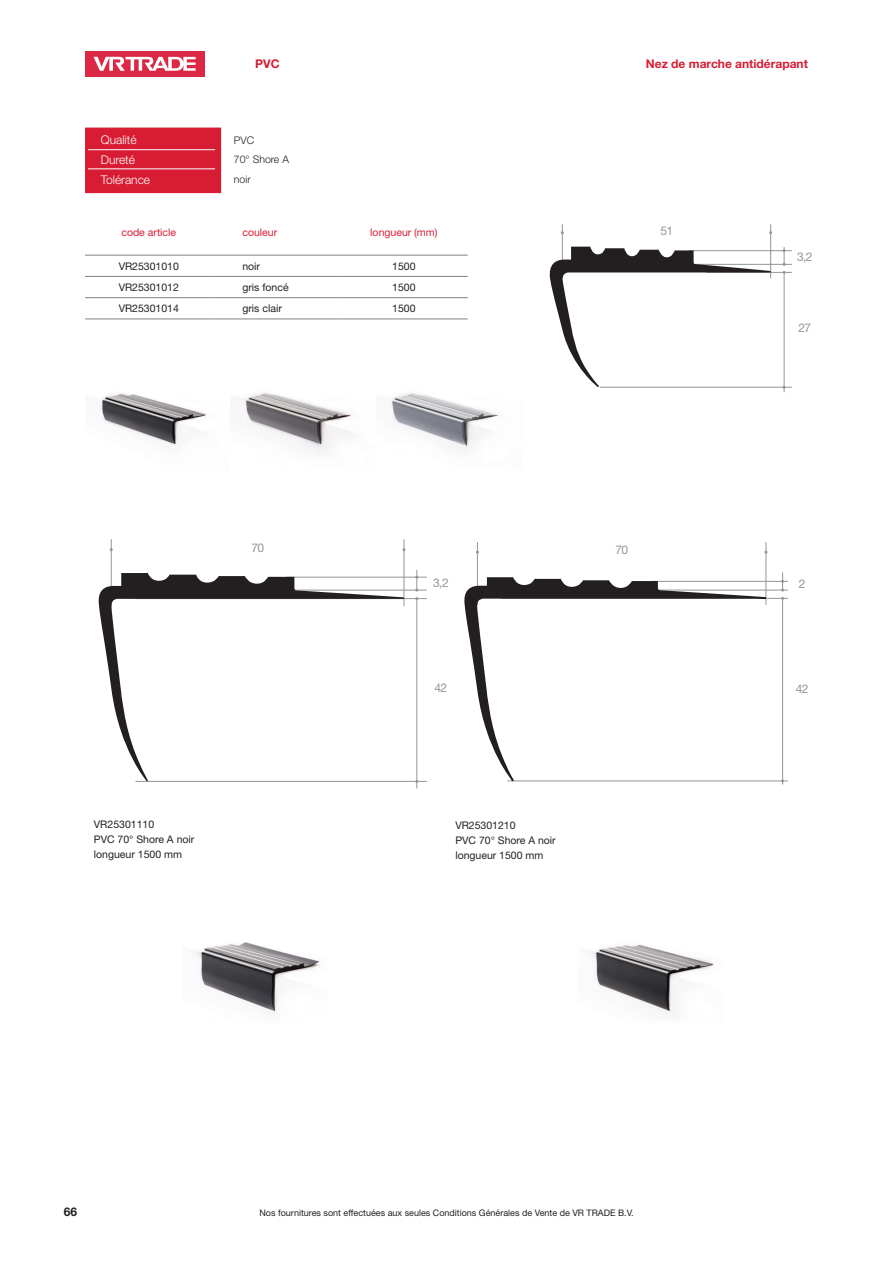
<style>
.page{position:relative;width:893px;height:1263px;background:#fff}
.page>*{position:absolute;margin:0;border:0;box-sizing:border-box;transform-origin:0 0}
.t1{font:700 12px "Helvetica Neue LT Std";color:#d81c33}
.t2{font:300 12px/19.6px "Helvetica Neue LT Std";color:#fff}
.t3{font:12px "Helvetica Neue LT Std";letter-spacing:-.05em;color:#939598}
.t4{font:700 12px "Helvetica Neue LT Std";color:#231f20}
.t5{font:10.5px/15px "Helvetica Neue LT Std";color:#231f20}
.t6{font:10.5px "Helvetica Neue LT Std";color:#d81c33}
.t7{font:300 10.5px/19.2px "Helvetica Neue LT Std";color:#231f20}
.t8{font:9px "Helvetica Neue LT Std";color:#231f20}
</style>
<div class="page">
<div style="left:85px;top:51px;width:119px;height:26px;background:#dd2845"></div>
<svg style="left:94px;top:57px;width:102px;height:14px"></svg>
<hr style="left:111px;top:539px;width:1px;height:67px;background:#939598">
<hr style="left:404px;top:539px;width:1px;height:67px;background:#939598">
<hr style="left:417px;top:598px;width:1px;height:190px;background:#939598">
<hr style="left:135px;top:598px;width:292px;height:1px;background:#939598">
<hr style="left:135px;top:781px;width:292px;height:1px;background:#939598">
<hr style="left:286px;top:577px;width:141px;height:1px;background:#939598">
<hr style="left:160px;top:590px;width:267px;height:1px;background:#939598">
<svg style="left:99px;top:573px;width:305px;height:208px"></svg>
<svg style="left:415px;top:570px;width:3px;height:30px"></svg>
<hr style="left:782px;top:598px;width:1px;height:186px;background:#939598">
<hr style="left:766px;top:542px;width:1px;height:63px;background:#939598">
<hr style="left:477px;top:542px;width:1px;height:63px;background:#939598">
<hr style="left:501px;top:598px;width:287px;height:1px;background:#939598">
<hr style="left:507px;top:781px;width:281px;height:1px;background:#939598">
<hr style="left:652px;top:581px;width:136px;height:1px;background:#939598">
<hr style="left:526px;top:590px;width:262px;height:1px;background:#939598">
<svg style="left:464px;top:576px;width:303px;height:206px"></svg>
<svg style="left:781px;top:572px;width:3px;height:18px"></svg>
<img style="left:590px;top:944px;width:124px;height:71px">
<img style="left:194px;top:942px;width:127px;height:71px">
<hr style="left:85px;top:255px;width:128px;height:1px;background:#808285">
<hr style="left:213px;top:255px;width:127px;height:1px;background:#808285">
<hr style="left:340px;top:255px;width:128px;height:1px;background:#808285">
<hr style="left:85px;top:276px;width:128px;height:1px;background:#808285">
<hr style="left:213px;top:276px;width:127px;height:1px;background:#808285">
<hr style="left:340px;top:276px;width:128px;height:1px;background:#808285">
<hr style="left:85px;top:297px;width:128px;height:1px;background:#808285">
<hr style="left:213px;top:297px;width:127px;height:1px;background:#808285">
<hr style="left:340px;top:297px;width:128px;height:1px;background:#808285">
<hr style="left:85px;top:319px;width:128px;height:1px;background:#808285">
<hr style="left:213px;top:319px;width:127px;height:1px;background:#808285">
<hr style="left:340px;top:319px;width:128px;height:1px;background:#808285">
<hr style="left:689px;top:250px;width:103px;height:1px;background:#939598">
<hr style="left:706px;top:272px;width:86px;height:1px;background:#939598">
<hr style="left:600px;top:387px;width:192px;height:1px;background:#939598">
<hr style="left:562px;top:224px;width:1px;height:54px;background:#939598">
<hr style="left:770px;top:224px;width:1px;height:54px;background:#939598">
<hr style="left:784px;top:272px;width:1px;height:120px;background:#939598">
<hr style="left:689px;top:264px;width:103px;height:1px;background:#939598">
<svg style="left:783px;top:247px;width:3px;height:27px"></svg>
<svg style="left:550px;top:247px;width:221px;height:140px"></svg>
<img style="left:100px;top:393px;width:398px;height:60px">
<svg style="left:85px;top:127px;width:137px;height:67px;background:#da283e"></svg>
<p class="t2" style="left:101px;top:130px;width:51px">Qualité<br>Dureté<br>Tolérance</p>
<p class="t1" style="left:255px;top:56px;width:26px">PVC</p>
<p class="t1" style="left:646px;top:56px;width:163px">Nez de marche antidérapant</p>
<p class="t7" style="left:234px;top:130px;width:56px">PVC<br>70° Shore A</p>
<p class="t7" style="left:234px;top:170px;width:18px">noir</p>
<p class="t6" style="left:121px;top:225px;width:56px">code article</p>
<p class="t6" style="left:242px;top:225px;width:36px">couleur</p>
<p class="t6" style="left:370px;top:225px;width:69px">longueur (mm)</p>
<p class="t5" style="left:119px;top:258px;width:62px">VR25301010</p>
<p class="t5" style="left:242px;top:258px;width:19px">noir</p>
<p class="t5" style="left:392px;top:258px;width:25px">1500</p>
<p class="t5" style="left:119px;top:279px;width:62px">VR25301012</p>
<p class="t5" style="left:242px;top:279px;width:48px">gris foncé</p>
<p class="t5" style="left:392px;top:279px;width:25px">1500</p>
<p class="t5" style="left:119px;top:301px;width:62px">VR25301014</p>
<p class="t5" style="left:242px;top:301px;width:41px">gris clair</p>
<p class="t5" style="left:392px;top:301px;width:25px">1500</p>
<p class="t3" style="left:660px;top:223px;width:14px">51</p>
<p class="t3" style="left:251px;top:540px;width:14px">70</p>
<p class="t5" style="left:94px;top:817px;width:102px">VR25301110<br>PVC 70° Shore A noir longueur 1500 mm</p>
<p class="t3" style="left:433px;top:575px;width:17px">3,2</p>
<p class="t3" style="left:435px;top:681px;width:14px">42</p>
<p class="t5" style="left:455px;top:818px;width:102px">VR25301210<br>PVC 70° Shore A noir longueur 1500 mm</p>
<p class="t3" style="left:616px;top:543px;width:14px">70</p>
<p class="t3" style="left:797px;top:250px;width:17px">3,2</p>
<p class="t3" style="left:798px;top:321px;width:14px">27</p>
<p class="t3" style="left:799px;top:576px;width:8px">2</p>
<p class="t3" style="left:796px;top:682px;width:14px">42</p>
<p class="t4" style="left:64px;top:1204px;width:15px">66</p>
<p class="t8" style="left:259px;top:1207px;width:376px">Nos fournitures sont effectuées aux seules Conditions Générales de Vente de VR TRADE B.V.</p>
</div>
